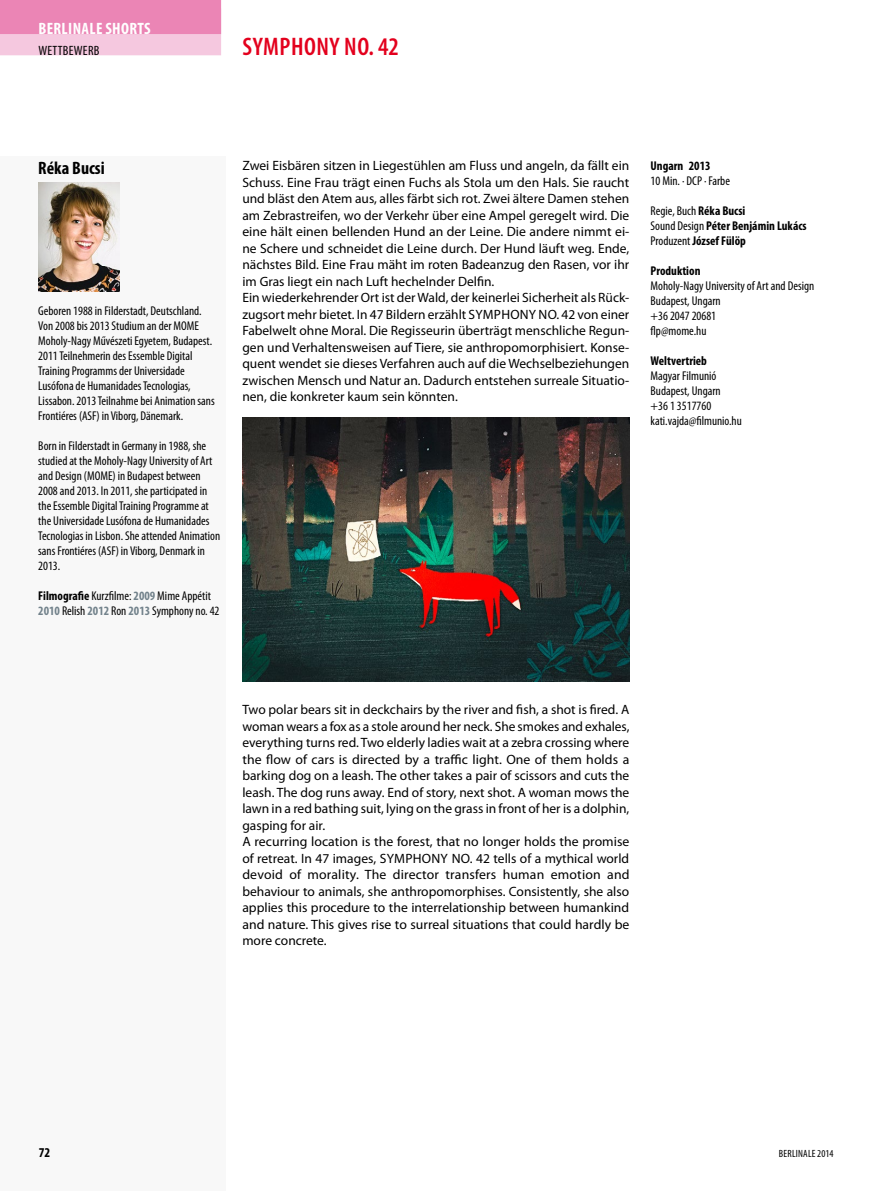
<style>
.page{position:relative;width:893px;height:1191px;background:#fff}
.page>*{position:absolute;margin:0;border:0;box-sizing:border-box;transform-origin:0 0}
.t1{font:600 condensed 25.5px "Myriad Pro";letter-spacing:.02em;color:#e3001d}
.t2{font:700 condensed 18px "Myriad Pro";color:#000}
.t3{font:700 condensed 16.5px "Myriad Pro";letter-spacing:.02em;color:#fff}
.t4{font:13.5px/16.5px "Myriad Pro";color:#000}
.t5{font:condensed 13.5px "Myriad Pro";letter-spacing:.02em;color:#000}
.t6{font:700 condensed 13.5px "Myriad Pro";color:#000}
.t7{font:condensed 12.75px/15px "Myriad Pro";color:#000}
.t8{font:700 condensed 12.75px/15px "Myriad Pro";color:#000}
.t9{font:condensed 10.5px "Myriad Pro";letter-spacing:.02em;color:#000}
.s1{font-weight:700}
.s2{font-weight:700;color:#72828b}
.s3{font-weight:400}
</style>
<div class="page">
<div style="left:0;top:156px;width:225px;height:1035px;background:#f8f8f8"></div>
<img style="left:242px;top:417px;width:387px;height:264px">
<img style="left:38px;top:183px;width:81px;height:108px">
<div style="left:0;top:9px;width:221px;height:46px;background:#f5c8df"></div>
<div style="left:0;top:0;width:221px;height:34px;background:#eb85b5"></div>
<p class="t3" style="left:38px;top:18px;width:114px">BERLINALE SHORTS</p>
<p class="t5" style="left:38px;top:43px;width:63px">WETTBEWERB</p>
<h1 class="t1" style="left:243px;top:31px;width:158px">SYMPHONY NO. 42</h1>
<h2 class="t2" style="left:38px;top:157px;width:68px">Réka Bucsi</h2>
<p class="t7" style="left:38px;top:303px;width:178px">Geboren 1988 in Filderstadt, Deutschland.<br>Von 2008 bis 2013 Studium an der MOME Moholy-Nagy Művészeti Egyetem, Budapest.<br>2011 Teilnehmerin des Essemble Digital Training Programms der Universidade Lusófona de Humanidades Tecnologias, Lissabon. 2013 Teilnahme bei Animation sans Frontiéres (ASF) in Viborg, Dänemark.</p>
<p class="t7" style="left:38px;top:438px;width:183px">Born in Filderstadt in Germany in 1988, she studied at the Moholy-Nagy University of Art and Design (MOME) in Budapest between 2008 and 2013. In 2011, she participated in the Essemble Digital Training Programme at the Universidade Lusófona de Humanidades Tecnologias in Lisbon. She attended Animation sans Frontiéres (ASF) in Viborg, Denmark in 2013.</p>
<p class="t7" style="left:38px;top:587px;width:183px"><span class="s1">Filmografie</span> Kurzfilme: <span class="s2">2009</span> Mime Appétit<br><span class="s2">2010</span> Relish <span class="s2">2012</span> Ron <span class="s2">2013</span> Symphony no. 42</p>
<p class="t4" style="left:242px;top:157px;width:388px">Zwei Eisbären sitzen in Liegestühlen am Fluss und angeln, da fällt ein Schuss. Eine Frau trägt einen Fuchs als Stola um den Hals. Sie raucht und bläst den Atem aus, alles färbt sich rot. Zwei ältere Damen stehen am Zebrastreifen, wo der Verkehr über eine Ampel geregelt wird. Die eine hält einen bellenden Hund an der Leine. Die andere nimmt ei&shy;ne Schere und schneidet die Leine durch. Der Hund läuft weg. Ende, nächstes Bild. Eine Frau mäht im roten Badeanzug den Rasen, vor ihr im Gras liegt ein nach Luft hechelnder Delfin.<br>Ein wiederkehrender Ort ist der Wald, der keinerlei Sicherheit als Rück&shy;zugsort mehr bietet. In 47 Bildern erzählt SYMPHONY NO. 42 von einer Fabelwelt ohne Moral. Die Regisseurin überträgt menschliche Regun&shy;gen und Verhaltensweisen auf Tiere, sie anthropomorphisiert. Konse&shy;quent wendet sie dieses Verfahren auch auf die Wechselbeziehungen zwischen Mensch und Natur an. Dadurch entstehen surreale Situatio&shy;nen, die konkreter kaum sein könnten.</p>
<p class="t8" style="left:651px;top:158px;width:61px">Ungarn 2013</p>
<p class="t7" style="left:651px;top:173px;width:81px">10 Min. · DCP · Farbe</p>
<p class="t8" style="left:651px;top:203px;width:158px"><span class="s3">Regie, Buch</span> Réka Bucsi<br><span class="s3">Sound Design</span> Péter Benjámin Lukács<br><span class="s3">Produzent</span> József Fülöp</p>
<p class="t8" style="left:651px;top:263px;width:51px">Produktion</p>
<p class="t7" style="left:651px;top:278px;width:165px">Moholy-Nagy University of Art and Design<br>Budapest, Ungarn<br>+36 2047 20681<br>flp@mome.hu</p>
<p class="t8" style="left:651px;top:353px;width:58px">Weltvertrieb</p>
<p class="t7" style="left:651px;top:368px;width:93px">Magyar Filmunió<br>Budapest, Ungarn<br>+36 1 3517760 kati.vajda@filmunio.hu</p>
<p class="t4" style="left:242px;top:701px;width:389px">Two polar bears sit in deckchairs by the river and fish, a shot is fired. A woman wears a fox as a stole around her neck. She smokes and exhales, everything turns red. Two elderly ladies wait at a zebra crossing where the flow of cars is directed by a traffic light. One of them holds a barking dog on a leash. The other takes a pair of scissors and cuts the leash. The dog runs away. End of story, next shot. A woman mows the lawn in a red bathing suit, lying on the grass in front of her is a dolphin, gasping for air.<br>A recurring location is the forest, that no longer holds the promise of retreat. In 47 images, SYMPHONY NO. 42 tells of a mythical world devoid of morality. The director transfers human emotion and behaviour to animals, she anthropomorphises. Consistently, she also applies this procedure to the interrelationship between humankind and nature. This gives rise to surreal situations that could hardly be more concrete.</p>
<p class="t6" style="left:39px;top:1143px;width:13px">72</p>
<p class="t9" style="left:779px;top:1146px;width:56px">BERLINALE 2014</p>
</div>
